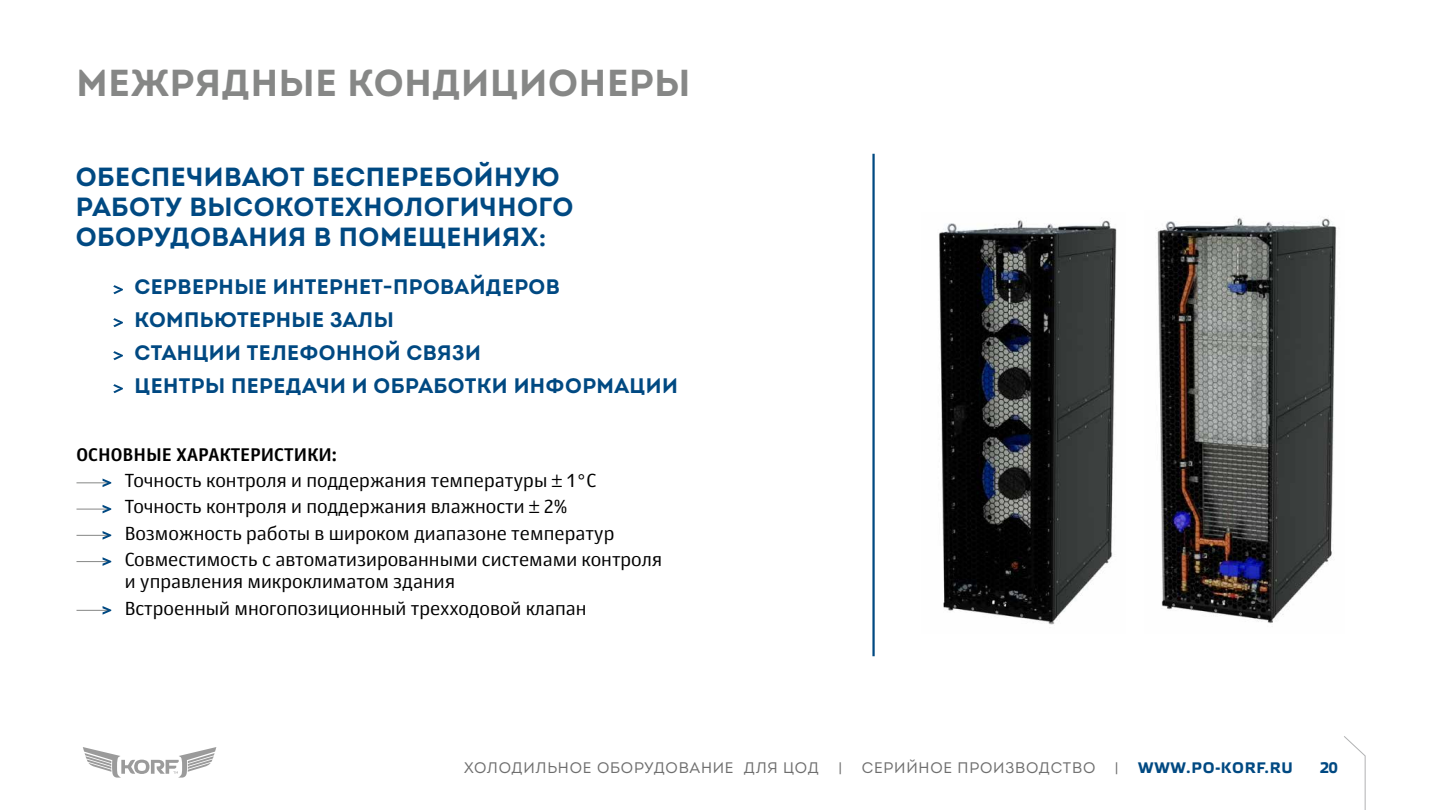
<style>
.page{position:relative;width:1440px;height:810px;background:#fff}
.page>*{position:absolute;margin:0;border:0;box-sizing:border-box;transform-origin:0 0}
.t1{font:700 37.5px "Intro";letter-spacing:.02em;color:#868786}
.t2{font:700 26.25px/30px "Intro";letter-spacing:.02em;color:#004982}
.t3{font:700 21px/33px "Intro";letter-spacing:.02em;color:#004982}
.t4{font:18.75px/26.2px "Story";color:#000}
.t5{font:700 18px "Story";color:#000}
.t6{font:15.3px "Intro";letter-spacing:.05em;color:#6e6e6e}
.t7{font:700 15.3px "Etelka Text Pro";letter-spacing:.05em;color:#004982}
</style>
<div class="page">
<svg style="left:1344px;top:736px;width:22px;height:74px"></svg>
<svg style="left:83px;top:747px;width:133px;height:31px"></svg>
<hr style="left:76px;top:482px;width:34px;height:1px;background:#868786">
<svg style="left:103px;top:479px;width:8px;height:8px"></svg>
<hr style="left:76px;top:509px;width:34px;height:1px;background:#868786">
<svg style="left:103px;top:505px;width:8px;height:8px"></svg>
<hr style="left:76px;top:535px;width:34px;height:1px;background:#868786">
<svg style="left:103px;top:531px;width:8px;height:9px"></svg>
<hr style="left:76px;top:561px;width:34px;height:1px;background:#868786">
<svg style="left:103px;top:557px;width:8px;height:9px"></svg>
<hr style="left:76px;top:610px;width:34px;height:1px;background:#868786">
<svg style="left:103px;top:606px;width:8px;height:9px"></svg>
<svg style="left:113px;top:285px;width:10px;height:9px"></svg>
<svg style="left:113px;top:318px;width:10px;height:9px"></svg>
<svg style="left:113px;top:351px;width:10px;height:9px"></svg>
<svg style="left:113px;top:384px;width:10px;height:9px"></svg>
<hr style="left:872px;top:154px;width:3px;height:502px;background:#004982">
<img style="left:939px;top:220px;width:178px;height:405px">
<img style="left:1156px;top:217px;width:181px;height:407px">
<h1 class="t1" style="left:76px;top:59px;width:615px">МЕЖРЯДНЫЕ КОНДИЦИОНЕРЫ</h1>
<h2 class="t2" style="left:76px;top:162px;width:499px">ОБЕСПЕЧИВАЮТ БЕСПЕРЕБОЙНУЮ<br>РАБОТУ ВЫСОКОТЕХНОЛОГИЧНОГО<br>ОБОРУДОВАНИЯ В ПОМЕЩЕНИЯХ:</h2>
<p class="t3" style="left:134px;top:270px;width:545px">СЕРВЕРНЫЕ ИНТЕРНЕТ-ПРОВАЙДЕРОВ<br>КОМПЬЮТЕРНЫЕ ЗАЛЫ<br>СТАНЦИИ ТЕЛЕФОННОЙ СВЯЗИ<br>ЦЕНТРЫ ПЕРЕДАЧИ И ОБРАБОТКИ ИНФОРМАЦИИ</p>
<p class="t5" style="left:76px;top:444px;width:262px">ОСНОВНЫЕ ХАРАКТЕРИСТИКИ:</p>
<p class="t4" style="left:125px;top:468px;width:539px">Точность контроля и поддержания температуры ± 1°С Точность контроля и поддержания влажности ± 2% Возможность работы в широком диапазоне температур Совместимость с автоматизированными системами контроля</p>
<p class="t4" style="left:125px;top:569px;width:463px">и управления микроклиматом здания<br>Встроенный многопозиционный трехходовой клапан</p>
<p class="t6" style="left:464px;top:758px;width:356px">ХОЛОДИЛЬНОЕ ОБОРУДОВАНИЕ ДЛЯ ЦОД</p>
<p class="t6" style="left:838px;top:758px;width:5px">|</p>
<p class="t6" style="left:862px;top:758px;width:235px">СЕРИЙНОЕ ПРОИЗВОДСТВО</p>
<p class="t6" style="left:1115px;top:758px;width:5px">|</p>
<p class="t7" style="left:1138px;top:759px;width:156px">WWW.PO-KORF.RU</p>
<p class="t7" style="left:1320px;top:759px;width:20px">20</p>
</div>
